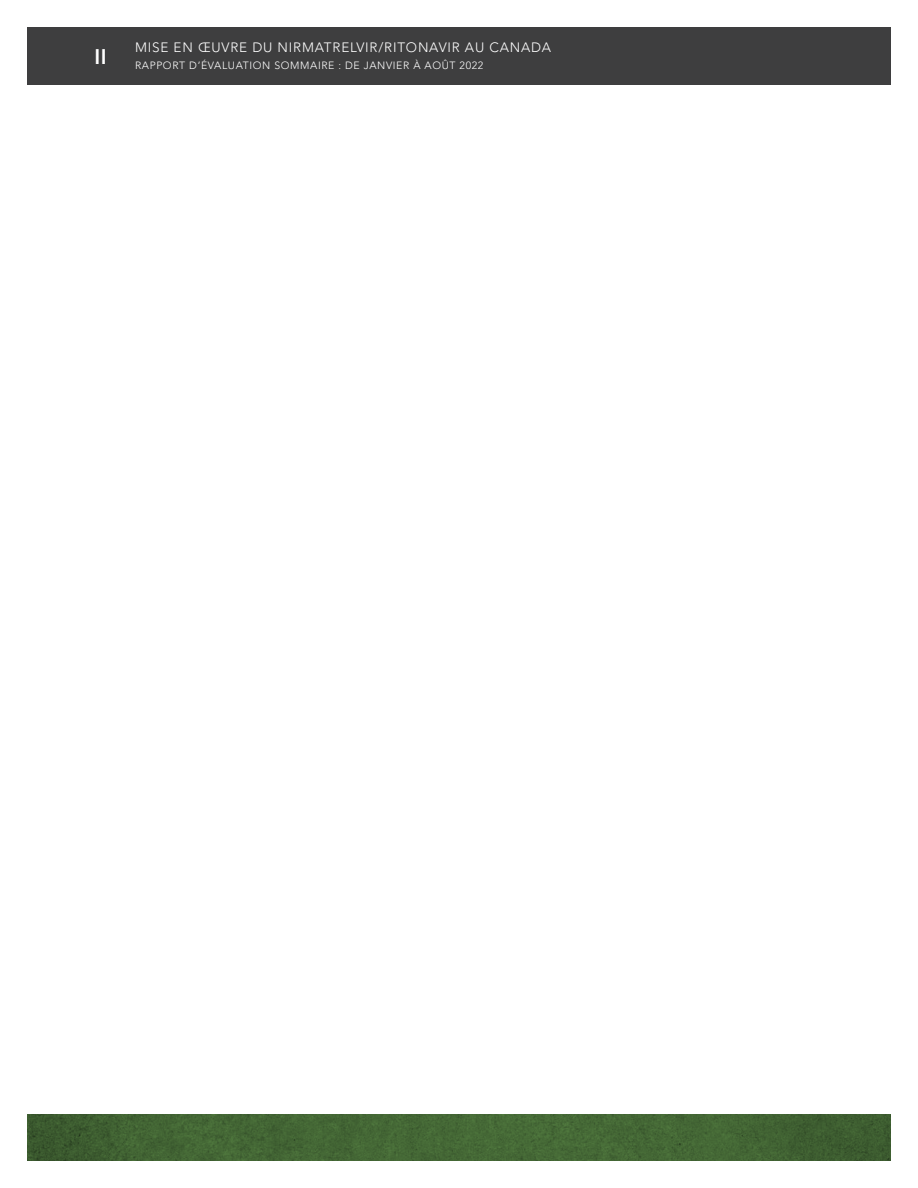
<style>
.page{position:relative;width:918px;height:1188px;background:#fff}
.page>*{position:absolute;margin:0;border:0;box-sizing:border-box;transform-origin:0 0}
.t1{font:800 21px "Avenir LT Std";color:#fff}
.t2{font:300 13.5px "Avenir LT Std";letter-spacing:.06em;color:#fff}
.t3{font:300 10.5px "Avenir LT Std";letter-spacing:.06em;color:#fff}
</style>
<div class="page">
<svg style="left:27px;top:1115px;width:864px;height:46px;background:#426433"></svg>
<div style="left:27px;top:27px;width:113px;height:57px;background:#3e3e3f"></div>
<div style="left:135px;top:27px;width:756px;height:57px;background:#3e3e3f"></div>
<h1 class="t1" style="left:94px;top:44px;width:14px">II</h1>
<p class="t2" style="left:135px;top:40px;width:418px">MISE EN ŒUVRE DU NIRMATRELVIR/RITONAVIR AU CANADA</p>
<p class="t3" style="left:135px;top:59px;width:350px">RAPPORT D’ÉVALUATION SOMMAIRE : DE JANVIER À AOÛT 2022</p>
</div>
